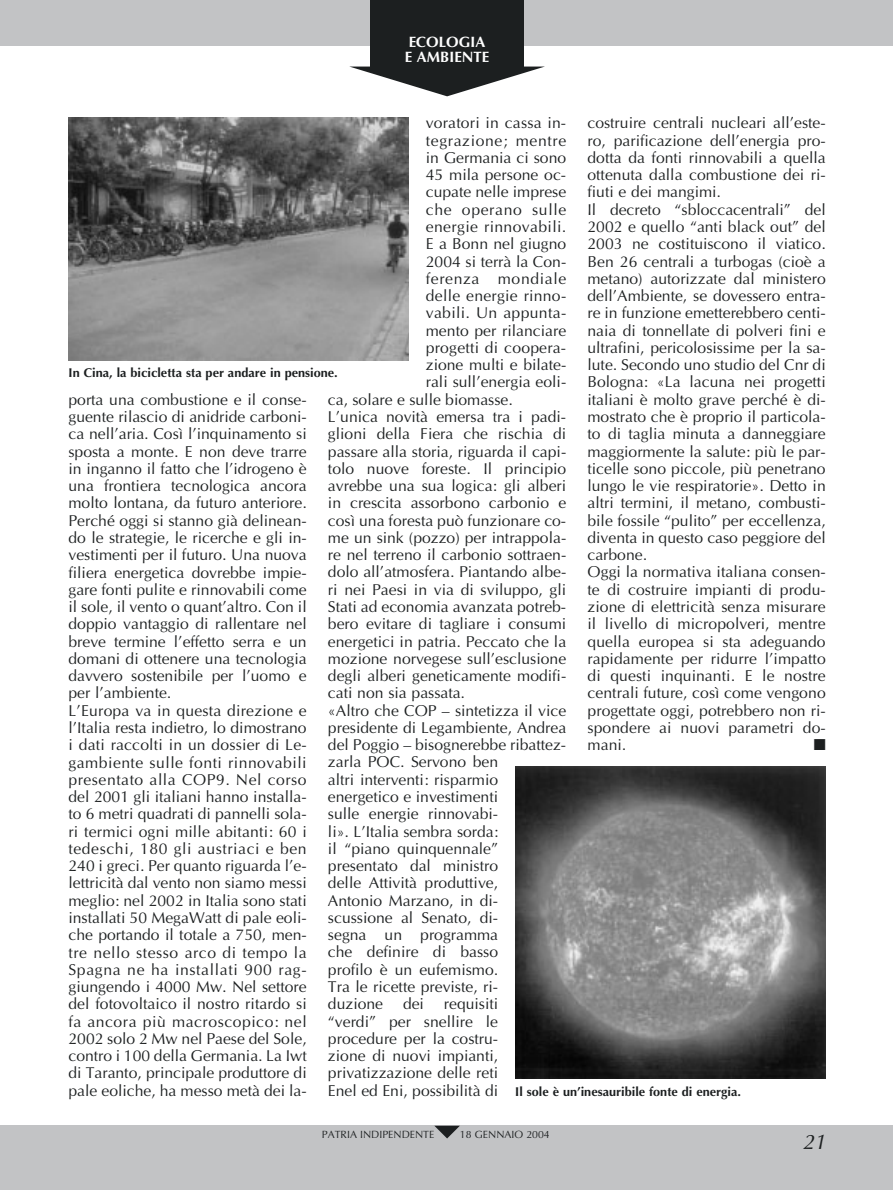
<style>
.page{position:relative;width:893px;height:1190px;background:#fff}
.page>*{position:absolute;margin:0;border:0;box-sizing:border-box;transform-origin:0 0}
.t1{font:italic 21px "Optima";color:#1c1f20}
.t2{font:15.75px/17.2px "Optima";color:#1c1f20}
.t3{font:15.75px "Optima";letter-spacing:.04em;color:#1c1f20}
.t4{font:15.75px "Optima";letter-spacing:.025em;color:#1c1f20}
.t5{font:15.75px "Optima";letter-spacing:.02em;color:#1c1f20}
.t6{font:15.75px "Zapf Dingbats";color:#1c1f20}
.t7{font:700 15px/15.1px "Optima";color:#fff}
.t8{font:700 12.75px "Optima";color:#1c1f20}
.t9{font:10.5px "Optima";color:#1c1f20}
</style>
<div class="page">
<div style="left:0;top:0;width:892px;height:45px;background:#c2c3c5"></div>
<div style="left:0;top:1125px;width:892px;height:65px;background:#c2c3c5"></div>
<div style="left:370px;top:0;width:153px;height:67px;background:#1c1f20"></div>
<svg style="left:351px;top:67px;width:192px;height:29px"></svg>
<svg style="left:434px;top:1125px;width:26px;height:13px"></svg>
<img style="left:68px;top:118px;width:341px;height:242px">
<img style="left:515px;top:766px;width:310px;height:312px">
<p class="t7" style="left:405px;top:36px;width:86px">ECOLOGIA<br>E AMBIENTE</p>
<p class="t2" style="left:587px;top:116px;width:240px">costruire centrali nucleari all’este&shy;ro, parificazione dell’energia pro&shy;dotta da fonti rinnovabili a quella ottenuta dalla combustione dei ri&shy;fiuti e dei mangimi.<br>Il decreto “sbloccacentrali” del 2002 e quello “anti black out” del 2003 ne costituiscono il viatico.<br>Ben 26 centrali a turbogas (cioè a metano) autorizzate dal ministero dell’Ambiente, se dovessero entra&shy;re in funzione emetterebbero centi&shy;naia di tonnellate di polveri fini e ultrafini, pericolosissime per la sa&shy;lute. Secondo uno studio del Cnr di Bologna: «La lacuna nei progetti italiani è molto grave perché è di&shy;mostrato che è proprio il particola&shy;to di taglia minuta a danneggiare maggiormente la salute: più le par&shy;ticelle sono piccole, più penetrano lungo le vie respiratorie». Detto in altri termini, il metano, combusti&shy;bile fossile “pulito” per eccellenza, diventa in questo caso peggiore del carbone.<br>Oggi la normativa italiana consen&shy;te di costruire impianti di produ&shy;zione di elettricità senza misurare il livello di micropolveri, mentre quella europea si sta adeguando rapidamente per ridurre l’impatto di questi inquinanti. E le nostre centrali future, così come vengono progettate oggi, potrebbero non ri&shy;spondere ai nuovi parametri do&shy;mani.</p>
<p class="t2" style="left:426px;top:116px;width:142px">voratori in cassa in-</p>
<p class="t3" style="left:426px;top:134px;width:142px">tegrazione; mentre</p>
<p class="t2" style="left:426px;top:150px;width:142px">in Germania ci sono</p>
<p class="t2" style="left:426px;top:168px;width:142px">45 mila persone oc-</p>
<p class="t2" style="left:426px;top:185px;width:142px">cupate nelle imprese</p>
<p class="t3" style="left:426px;top:203px;width:142px">che operano sulle</p>
<p class="t4" style="left:426px;top:220px;width:142px">energie rinnovabili.</p>
<p class="t2" style="left:426px;top:237px;width:142px">E a Bonn nel giugno</p>
<p class="t2" style="left:426px;top:254px;width:142px">2004 si terrà la Con-</p>
<p class="t3" style="left:426px;top:272px;width:142px">ferenza mondiale</p>
<p class="t2" style="left:426px;top:289px;width:142px">delle energie rinno-</p>
<p class="t5" style="left:426px;top:306px;width:142px">vabili. Un appunta-</p>
<p class="t2" style="left:426px;top:323px;width:142px">mento per rilanciare</p>
<p class="t2" style="left:426px;top:340px;width:142px">progetti di coopera-</p>
<p class="t2" style="left:426px;top:358px;width:142px">zione multi e bilate-</p>
<p class="t2" style="left:426px;top:375px;width:142px">rali sull’energia eoli-</p>
<p class="t2" style="left:328px;top:392px;width:186px">ca, solare e sulle biomasse.</p>
<p class="t2" style="left:328px;top:409px;width:240px">L’unica novità emersa tra i padi-</p>
<p class="t2" style="left:328px;top:427px;width:240px">glioni della Fiera che rischia di</p>
<p class="t2" style="left:328px;top:444px;width:240px">passare alla storia, riguarda il capi-</p>
<p class="t2" style="left:328px;top:461px;width:240px">tolo nuove foreste. Il principio</p>
<p class="t2" style="left:328px;top:478px;width:240px">avrebbe una sua logica: gli alberi</p>
<p class="t2" style="left:328px;top:496px;width:240px">in crescita assorbono carbonio e</p>
<p class="t2" style="left:328px;top:513px;width:240px">così una foresta può funzionare co-</p>
<p class="t2" style="left:328px;top:530px;width:240px">me un sink (pozzo) per intrappola-</p>
<p class="t2" style="left:328px;top:547px;width:240px">re nel terreno il carbonio sottraen-</p>
<p class="t2" style="left:328px;top:565px;width:240px">dolo all’atmosfera. Piantando albe-</p>
<p class="t2" style="left:328px;top:582px;width:240px">ri nei Paesi in via di sviluppo, gli</p>
<p class="t2" style="left:328px;top:599px;width:240px">Stati ad economia avanzata potreb-</p>
<p class="t2" style="left:328px;top:617px;width:240px">bero evitare di tagliare i consumi</p>
<p class="t2" style="left:328px;top:634px;width:240px">energetici in patria. Peccato che la</p>
<p class="t2" style="left:328px;top:651px;width:240px">mozione norvegese sull’esclusione</p>
<p class="t2" style="left:328px;top:668px;width:240px">degli alberi geneticamente modifi-</p>
<p class="t2" style="left:328px;top:686px;width:138px">cati non sia passata.</p>
<p class="t2" style="left:328px;top:703px;width:240px">«Altro che COP – sintetizza il vice</p>
<p class="t2" style="left:328px;top:720px;width:240px">presidente di Legambiente, Andrea</p>
<p class="t2" style="left:328px;top:737px;width:240px">del Poggio – bisognerebbe ribattez-</p>
<p class="t2" style="left:328px;top:755px;width:172px">zarla POC. Servono ben</p>
<p class="t2" style="left:328px;top:772px;width:172px">altri interventi: risparmio</p>
<p class="t2" style="left:328px;top:789px;width:172px">energetico e investimenti</p>
<p class="t2" style="left:328px;top:806px;width:172px">sulle energie rinnovabi-</p>
<p class="t2" style="left:328px;top:824px;width:172px">li». L’Italia sembra sorda:</p>
<p class="t2" style="left:328px;top:841px;width:172px">il “piano quinquennale”</p>
<p class="t2" style="left:328px;top:858px;width:172px">presentato dal ministro</p>
<p class="t2" style="left:328px;top:876px;width:172px">delle Attività produttive,</p>
<p class="t2" style="left:328px;top:893px;width:172px">Antonio Marzano, in di-</p>
<p class="t2" style="left:328px;top:910px;width:172px">scussione al Senato, di-</p>
<p class="t2" style="left:328px;top:927px;width:172px">segna un programma</p>
<p class="t2" style="left:328px;top:945px;width:172px">che definire di basso</p>
<p class="t2" style="left:328px;top:962px;width:172px">profilo è un eufemismo.</p>
<p class="t2" style="left:328px;top:979px;width:172px">Tra le ricette previste, ri-</p>
<p class="t2" style="left:328px;top:996px;width:57px">duzione</p>
<p class="t2" style="left:403px;top:996px;width:23px">dei</p>
<p class="t8" style="left:68px;top:368px;width:271px">In Cina, la bicicletta sta per andare in pensione.</p>
<p class="t2" style="left:68px;top:392px;width:240px">porta una combustione e il conse&shy;guente rilascio di anidride carboni&shy;ca nell’aria. Così l’inquinamento si sposta a monte. E non deve trarre in inganno il fatto che l’idrogeno è una frontiera tecnologica ancora molto lontana, da futuro anteriore.<br>Perché oggi si stanno già delinean&shy;do le strategie, le ricerche e gli in&shy;vestimenti per il futuro. Una nuova filiera energetica dovrebbe impie&shy;gare fonti pulite e rinnovabili come il sole, il vento o quant’altro. Con il doppio vantaggio di rallentare nel breve termine l’effetto serra e un domani di ottenere una tecnologia davvero sostenibile per l’uomo e per l’ambiente.<br>L’Europa va in questa direzione e l’Italia resta indietro, lo dimostrano i dati raccolti in un dossier di Le&shy;gambiente sulle fonti rinnovabili presentato alla COP9. Nel corso del 2001 gli italiani hanno installa&shy;to 6 metri quadrati di pannelli sola&shy;ri termici ogni mille abitanti: 60 i tedeschi, 180 gli austriaci e ben 240 i greci. Per quanto riguarda l’e&shy;lettricità dal vento non siamo messi meglio: nel 2002 in Italia sono stati installati 50 MegaWatt di pale eoli&shy;che portando il totale a 750, men&shy;tre nello stesso arco di tempo la Spagna ne ha installati 900 rag&shy;giungendo i 4000 Mw. Nel settore del fotovoltaico il nostro ritardo si fa ancora più macroscopico: nel 2002 solo 2 Mw nel Paese del Sole, contro i 100 della Germania. La Iwt di Taranto, principale produttore di pale eoliche, ha messo metà dei la-</p>
<p class="t6" style="left:813px;top:737px;width:13px">■</p>
<p class="t2" style="left:328px;top:996px;width:172px;text-align:justify;text-indent:116px">requisiti “verdi” per snellire le procedure per la costru&shy;zione di nuovi impianti, privatizzazione delle reti Enel ed Eni, possibilità di</p>
<p class="t8" style="left:515px;top:1086px;width:227px">Il sole è un’inesauribile fonte di energia.</p>
<p class="t9" style="left:322px;top:1130px;width:114px">PATRIA INDIPENDENTE</p>
<p class="t9" style="left:460px;top:1130px;width:91px">18 GENNAIO 2004</p>
<h1 class="t1" style="left:802px;top:1132px;width:25px">21</h1>
</div>
